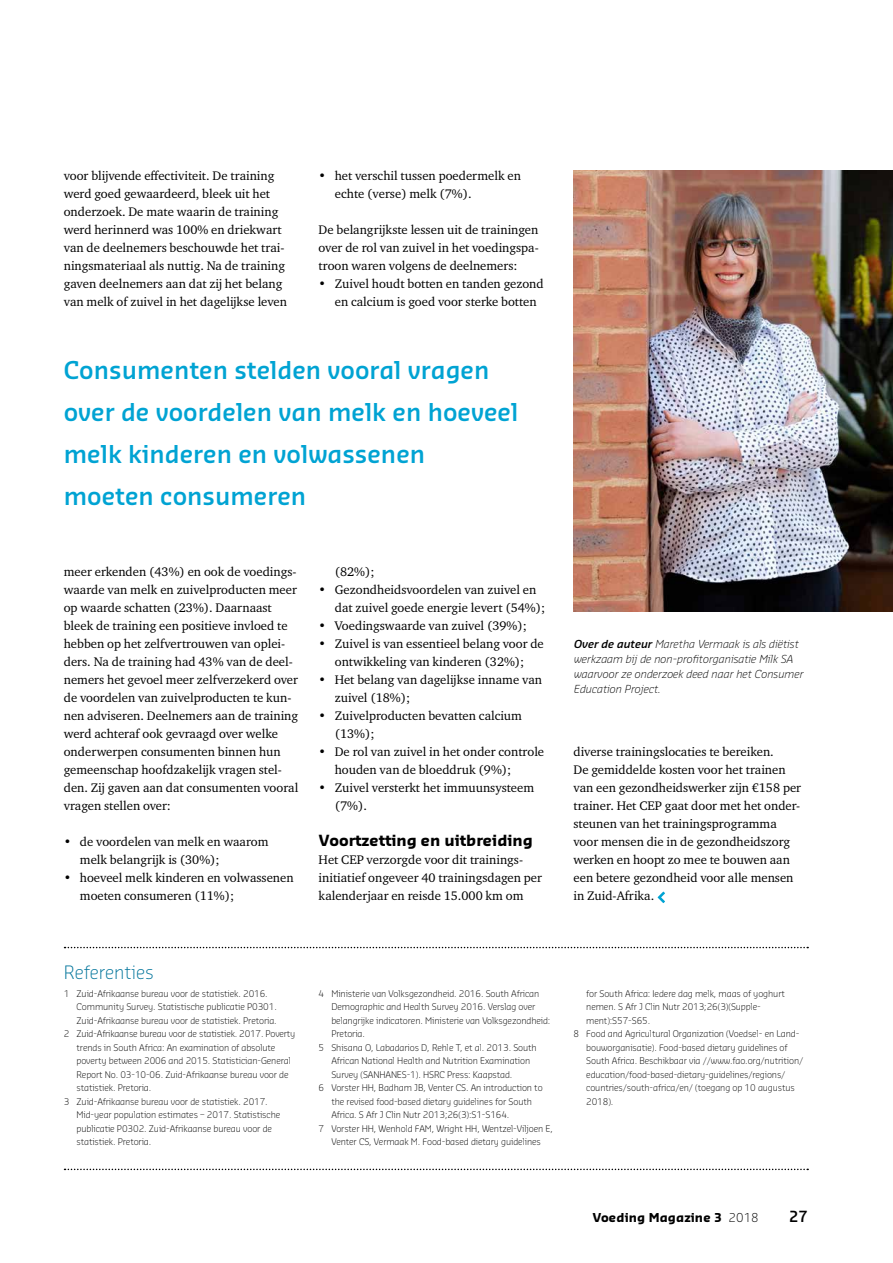
<style>
.page{position:relative;width:893px;height:1263px;background:#fff}
.page>*{position:absolute;margin:0;border:0;box-sizing:border-box;transform-origin:0 0}
.t1{font:600 24px/42px "Sansa Std";color:#00a3d3}
.t2{font:300 18px "Sansa Std";color:#00749b}
.t3{font:700 15px "Sansa Std";color:#000}
.t4{font:600 15px "Sansa Std";color:#000}
.t5{font:12.75px/18px "Charter ITC Std";color:#000}
.t6{font:700 12px "Sansa Std";letter-spacing:.01em;color:#000}
.t7{font:italic 300 10.8px/15px "Sansa Std";color:#000}
.t8{font:300 9px "Sansa Std";letter-spacing:-.01em;color:#000}
.s1{font-weight:600}
.s2{font-weight:300}
</style>
<div class="page">
<svg style="left:658px;top:891px;width:7px;height:12px"></svg>
<svg style="left:65px;top:1169px;width:743px;height:1px"></svg>
<svg style="left:65px;top:947px;width:743px;height:1px"></svg>
<img style="left:573px;top:170px;width:320px;height:442px">
<p class="t5" style="left:64px;top:166px;width:225px">voor blijvende effectiviteit. De training werd goed gewaardeerd, bleek uit het onderzoek. De mate waarin de training werd herinnerd was 100% en driekwart van de deelnemers beschouwde het trai&shy;ningsmateriaal als nuttig. Na de training gaven deelnemers aan dat zij het belang van melk of zuivel in het dagelijkse leven</p>
<p class="t5" style="left:335px;top:166px;width:188px;text-indent:-16px">• het verschil tussen poedermelk en echte (verse) melk (7%).</p>
<p class="t5" style="left:319px;top:221px;width:222px;text-align:justify">De belangrijkste lessen uit de trainingen over de rol van zuivel in het voedingspa&shy;troon waren volgens de deelnemers:</p>
<p class="t5" style="left:335px;top:275px;width:210px;text-indent:-16px">• Zuivel houdt botten en tanden gezond en calcium is goed voor sterke botten</p>
<h1 class="t1" style="left:64px;top:348px;width:456px">Consumenten stelden vooral vragen over de voordelen van melk en hoeveel melk kinderen en volwassenen moeten consumeren</h1>
<p class="t5" style="left:64px;top:562px;width:236px">meer erkenden (43%) en ook de voedings&shy;waarde van melk en zuivelproducten meer op waarde schatten (23%). Daarnaast bleek de training een positieve invloed te hebben op het zelfvertrouwen van oplei&shy;ders. Na de training had 43% van de deel&shy;nemers het gevoel meer zelfverzekerd over de voordelen van zuivelproducten te kun&shy;nen adviseren. Deelnemers aan de training werd achteraf ook gevraagd over welke onderwerpen consumenten binnen hun gemeenschap hoofdzakelijk vragen stel&shy;den. Zij gaven aan dat consumenten vooral vragen stellen over:</p>
<p class="t5" style="left:80px;top:832px;width:190px;text-indent:-16px">• de voordelen van melk en waarom melk belangrijk is (30%);</p>
<p class="t5" style="left:80px;top:869px;width:215px;text-indent:-16px">• hoeveel melk kinderen en volwassenen moeten consumeren (11%);</p>
<p class="t5" style="left:335px;top:563px;width:41px">(82%);</p>
<p class="t5" style="left:335px;top:581px;width:212px;text-indent:-16px">• Gezondheidsvoordelen van zuivel en dat zuivel goede energie levert (54%);</p>
<p class="t5" style="left:319px;top:617px;width:210px">• Voedingswaarde van zuivel (39%);</p>
<p class="t5" style="left:319px;top:635px;width:227px;text-align:center">• Zuivel is van essentieel belang voor de ontwikkeling van kinderen (32%);</p>
<p class="t5" style="left:335px;top:671px;width:209px;text-indent:-16px">• Het belang van dagelijkse inname van zuivel (18%);</p>
<p class="t5" style="left:335px;top:707px;width:189px;text-indent:-16px">• Zuivelproducten bevatten calcium (13%);</p>
<p class="t5" style="left:335px;top:743px;width:211px;text-indent:-16px">• De rol van zuivel in het onder controle houden van de bloeddruk (9%);</p>
<p class="t5" style="left:335px;top:779px;width:201px;text-indent:-16px">• Zuivel versterkt het immuunsysteem (7%).</p>
<p class="t3" style="left:319px;top:831px;width:216px">Voortzetting en uitbreiding</p>
<p class="t5" style="left:319px;top:850px;width:225px">Het CEP verzorgde voor dit trainings&shy;initiatief ongeveer 40 trainingsdagen per kalenderjaar en reisde 15.000 km om</p>
<p class="t7" style="left:574px;top:635px;width:231px"><span class="s1">Over de auteur</span> Maretha Vermaak is als diëtist werkzaam bij de non-profitorganisatie Milk SA waarvoor ze onderzoek deed naar het Consumer Education Project.</p>
<p class="t5" style="left:573px;top:742px;width:229px">diverse trainingslocaties te bereiken.<br>De gemiddelde kosten voor het trainen van een gezondheidswerker zijn €158 per trainer. Het CEP gaat door met het onder&shy;steunen van het trainingsprogramma voor mensen die in de gezondheidszorg werken en hoopt zo mee te bouwen aan een betere gezondheid voor alle mensen in Zuid-Afrika.</p>
<h2 class="t2" style="left:64px;top:960px;width:92px">Referenties</h2>
<p class="t8" style="left:64px;top:987px;width:205px">1 Zuid-Afrikaanse bureau voor de statistiek. 2016.</p>
<p class="t8" style="left:77px;top:1001px;width:202px">Community Survey. Statistische publicatie P0301.</p>
<p class="t8" style="left:77px;top:1014px;width:202px">Zuid-Afrikaanse bureau voor de statistiek. Pretoria.</p>
<p class="t8" style="left:64px;top:1028px;width:233px">2 Zuid-Afrikaanse bureau voor de statistiek. 2017. Poverty</p>
<p class="t8" style="left:77px;top:1041px;width:200px">trends in South Africa: An examination of absolute</p>
<p class="t8" style="left:77px;top:1055px;width:216px">poverty between 2006 and 2015. Statistician-General</p>
<p class="t8" style="left:77px;top:1068px;width:214px">Report No. 03-10-06. Zuid-Afrikaanse bureau voor de</p>
<p class="t8" style="left:77px;top:1082px;width:76px">statistiek. Pretoria.</p>
<p class="t8" style="left:64px;top:1095px;width:205px">3 Zuid-Afrikaanse bureau voor de statistiek. 2017.</p>
<p class="t8" style="left:77px;top:1109px;width:205px">Mid-year population estimates – 2017. Statistische</p>
<p class="t8" style="left:77px;top:1122px;width:197px">publicatie P0302. Zuid-Afrikaanse bureau voor de</p>
<p class="t8" style="left:77px;top:1136px;width:76px">statistiek. Pretoria.</p>
<p class="t8" style="left:319px;top:987px;width:222px">4 Ministerie van Volksgezondheid. 2016. South African</p>
<p class="t8" style="left:331px;top:1001px;width:205px">Demographic and Health Survey 2016. Verslag over</p>
<p class="t8" style="left:331px;top:1014px;width:220px">belangrijke indicatoren. Ministerie van Volksgezondheid:</p>
<p class="t8" style="left:331px;top:1028px;width:35px">Pretoria.</p>
<p class="t8" style="left:319px;top:1041px;width:220px">5 Shisana O, Labadarios D, Rehle T, et al. 2013. South</p>
<p class="t8" style="left:331px;top:1055px;width:200px">African National Health and Nutrition Examination</p>
<p class="t8" style="left:331px;top:1068px;width:182px">Survey (SANHANES-1). HSRC Press: Kaapstad.</p>
<p class="t8" style="left:319px;top:1082px;width:226px">6 Vorster HH, Badham JB, Venter CS. An introduction to</p>
<p class="t8" style="left:331px;top:1095px;width:202px">the revised food-based dietary guidelines for South</p>
<p class="t8" style="left:331px;top:1109px;width:180px">Africa. S Afr J Clin Nutr 2013;26(3):S1-S164.</p>
<p class="t8" style="left:319px;top:1122px;width:236px">7 Vorster HH, Wenhold FAM, Wright HH, Wentzel-Viljoen E,</p>
<p class="t8" style="left:331px;top:1136px;width:211px">Venter CS, Vermaak M. Food-based dietary guidelines</p>
<p class="t8" style="left:586px;top:987px;width:200px">for South Africa: Iedere dag melk, maas of yoghurt</p>
<p class="t8" style="left:586px;top:1001px;width:176px">nemen. S Afr J Clin Nutr 2013;26(3)(Supple-</p>
<p class="t8" style="left:586px;top:1014px;width:65px">ment):S57-S65.</p>
<p class="t8" style="left:573px;top:1028px;width:227px">8 Food and Agricultural Organization (Voedsel- en Land-</p>
<p class="t8" style="left:586px;top:1041px;width:203px">bouworganisatie). Food-based dietary guidelines of</p>
<p class="t8" style="left:586px;top:1055px;width:218px">South Africa. Beschikbaar via //www.fao.org/nutrition/</p>
<p class="t8" style="left:586px;top:1068px;width:201px">education/food-based-dietary-guidelines/regions/</p>
<p class="t8" style="left:586px;top:1082px;width:210px">countries/south-africa/en/ (toegang op 10 augustus</p>
<p class="t8" style="left:586px;top:1095px;width:29px">2018).</p>
<p class="t6" style="left:592px;top:1210px;width:168px">Voeding Magazine 3 <span class="s2">2018</span></p>
<p class="t4" style="left:789px;top:1206px;width:20px">27</p>
</div>
